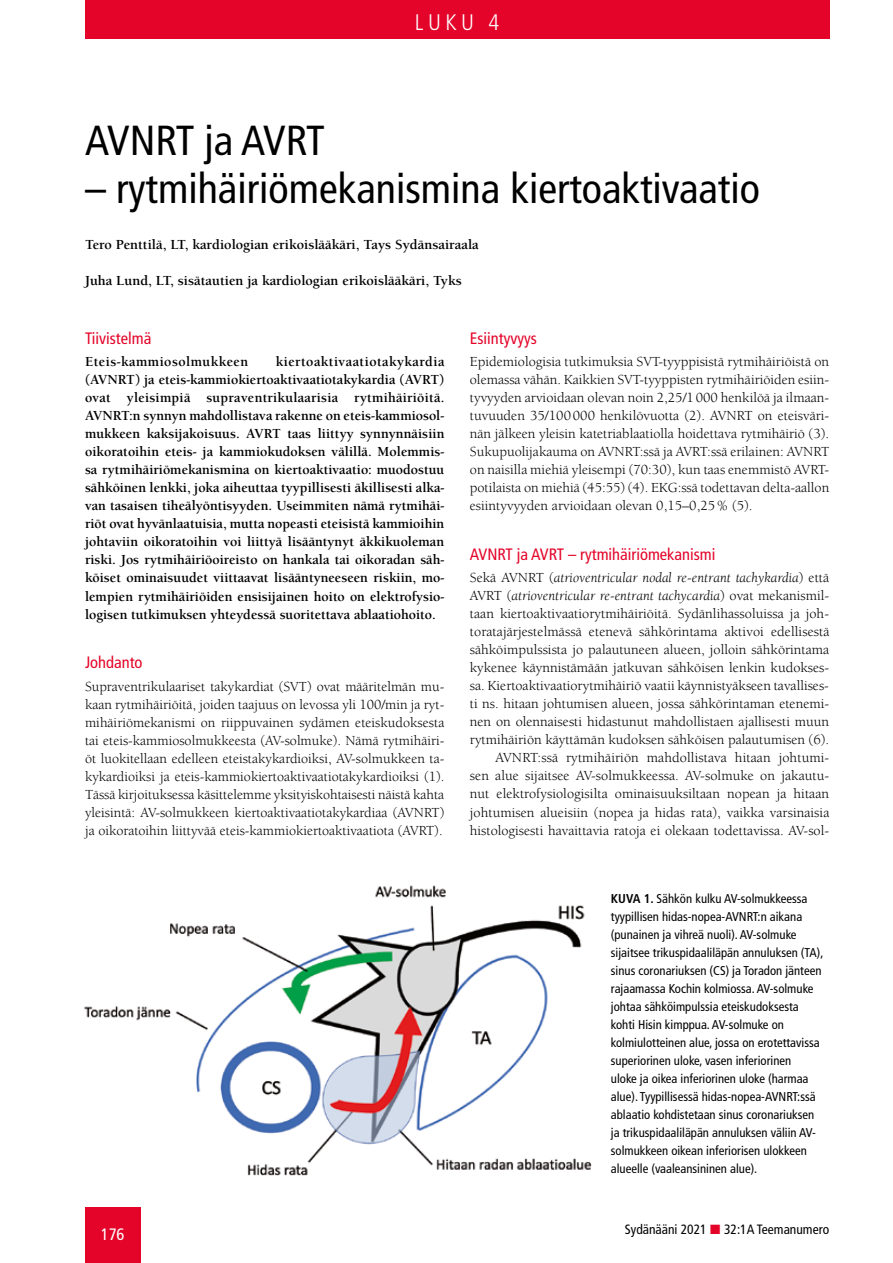
<style>
.page{position:relative;width:893px;height:1263px;background:#fff}
.page>*{position:absolute;margin:0;border:0;box-sizing:border-box;transform-origin:0 0}
.t1{font:condensed 42px "Frutiger";color:#000}
.t2{font:condensed 42px "Frutiger";letter-spacing:-.02em;color:#000}
.t3{font:300 condensed 22.5px "Frutiger";color:#fff}
.t4{font:condensed 16.5px "Frutiger";color:#e40429}
.t5{font:condensed 16.5px "Frutiger";color:#fff}
.t6{font:14.25px/18px "Berkeley";color:#000;text-align:justify}
.t7{font:700 14.25px/18px "Berkeley";color:#000;text-align:justify}
.t8{font:700 14.25px "Berkeley";letter-spacing:.035em;color:#000}
.t9{font:condensed 13.5px "Frutiger";color:#000}
.t10{font:condensed 12.75px/18px "Frutiger";color:#000}
.s1{font-style:italic}
.s2{font-weight:700}
.s3{color:#e40429}
</style>
<div class="page">
<div style="left:85px;top:1208px;width:55px;height:55px;background:#e40429"></div>
<div style="left:85px;top:0;width:744px;height:38px;background:#e40429"></div>
<img style="left:84px;top:885px;width:508px;height:291px">
<h2 class="t3" style="left:415px;top:9px;width:86px">LUKU 4</h2>
<h1 class="t2" style="left:85px;top:116px;width:241px">AVNRT ja AVRT</h1>
<h1 class="t1" style="left:85px;top:164px;width:676px">– rytmihäiriömekanismina kiertoaktivaatio</h1>
<p class="t7" style="left:85px;top:236px;width:395px">Tero Penttilä, LT, kardiologian erikoislääkäri, Tays Sydänsairaala</p>
<p class="t7" style="left:85px;top:272px;width:378px">Juha Lund, LT, sisätautien ja kardiologian erikoislääkäri, Tyks</p>
<p class="t4" style="left:85px;top:329px;width:68px">Tiivistelmä</p>
<p class="t8" style="left:85px;top:354px;width:165px">Eteis-kammiosolmukkeen</p>
<p class="t7" style="left:85px;top:353px;width:361px;text-indent:191px">kiertoaktivaatiotakykardia (AVNRT) ja eteis-kammiokiertoaktivaatiotakykardia (AVRT) ovat yleisimpiä supraventrikulaarisia rytmihäiriöitä.<br>AVNRT:n synnyn mahdollistava rakenne on eteis-kammiosol&shy;mukkeen kaksijakoisuus. AVRT taas liittyy synnynnäisiin oikoratoihin eteis- ja kammiokudoksen välillä. Molemmis&shy;sa rytmihäiriömekanismina on kiertoaktivaatio: muodostuu sähköinen lenkki, joka aiheuttaa tyypillisesti äkillisesti alka&shy;van tasaisen tiheälyöntisyyden. Useimmiten nämä rytmihäi&shy;riöt ovat hyvänlaatuisia, mutta nopeasti eteisistä kammioihin johtaviin oikoratoihin voi liittyä lisääntynyt äkkikuoleman riski. Jos rytmihäiriöoireisto on hankala tai oikoradan säh&shy;köiset ominaisuudet viittaavat lisääntyneeseen riskiin, mo&shy;lempien rytmihäiriöiden ensisijainen hoito on elektrofysio&shy;logisen tutkimuksen yhteydessä suoritettava ablaatiohoito.</p>
<p class="t4" style="left:85px;top:653px;width:59px">Johdanto</p>
<p class="t6" style="left:85px;top:677px;width:361px">Supraventrikulaariset takykardiat (SVT) ovat määritelmän mu&shy;kaan rytmihäiriöitä, joiden taajuus on levossa yli 100/min ja ryt&shy;mihäiriömekanismi on riippuvainen sydämen eteiskudoksesta tai eteis-kammiosolmukkeesta (AV-solmuke). Nämä rytmihäiri&shy;öt luokitellaan edelleen eteistakykardioiksi, AV-solmukkeen ta&shy;kykardioiksi ja eteis-kammiokiertoaktivaatiotakykardioiksi (1).<br>Tässä kirjoituksessa käsittelemme yksityiskohtaisesti näistä kahta yleisintä: AV-solmukkeen kiertoaktivaatiotakykardiaa (AVNRT) ja oikoratoihin liittyvää eteis-kammiokiertoaktivaatiota (AVRT).</p>
<p class="t4" style="left:470px;top:329px;width:69px">Esiintyvyys</p>
<p class="t6" style="left:470px;top:353px;width:361px">Epidemiologisia tutkimuksia SVT-tyyppisistä rytmihäiriöistä on olemassa vähän. Kaikkien SVT-tyyppisten rytmihäiriöiden esiin&shy;tyvyyden arvioidaan olevan noin 2,25/1000 henkilöä ja ilmaan&shy;tuvuuden 35/100000 henkilövuotta (2). AVNRT on eteisväri&shy;nän jälkeen yleisin katetriablaatiolla hoidettava rytmihäiriö (3).<br>Sukupuolijakauma on AVNRT:ssä ja AVRT:ssä erilainen: AVNRT on naisilla miehiä yleisempi (70:30), kun taas enemmistö AVRT&shy;potilaista on miehiä (45:55) (4). EKG:ssä todettavan delta-aallon esiintyvyyden arvioidaan olevan 0,15–0,25% (5).</p>
<p class="t4" style="left:470px;top:545px;width:247px">AVNRT ja AVRT – rytmihäiriömekanismi</p>
<p class="t6" style="left:470px;top:569px;width:361px;text-align:right">Sekä AVNRT (<span class="s1">atrioventricular nodal re-entrant tachykardia</span>) että AVRT (<span class="s1">atrioventricular re-entrant tachycardia</span>) ovat mekanismil&shy;taan kiertoaktivaatiorytmihäiriöitä. Sydänlihassoluissa ja joh&shy;toratajärjestelmässä etenevä sähkörintama aktivoi edellisestä sähköimpulssista jo palautuneen alueen, jolloin sähkörintama kykenee käynnistämään jatkuvan sähköisen lenkin kudokses&shy;sa. Kiertoaktivaatiorytmihäiriö vaatii käynnistyäkseen tavallises&shy;ti ns. hitaan johtumisen alueen, jossa sähkörintaman etenemi&shy;nen on olennaisesti hidastunut mahdollistaen ajallisesti muun rytmihäiriön käyttämän kudoksen sähköisen palautumisen (6).<br>AVNRT:ssä rytmihäiriön mahdollistava hitaan johtumi-<br>sen alue sijaitsee AV-solmukkeessa. AV-solmuke on jakautu&shy;nut elektrofysiologisilta ominaisuuksiltaan nopean ja hitaan johtumisen alueisiin (nopea ja hidas rata), vaikka varsinaisia histologisesti havaittavia ratoja ei olekaan todettavissa. AV-sol-</p>
<p class="t10" style="left:611px;top:889px;width:214px"><span class="s2">KUVA 1.</span> Sähkön kulku AV-solmukkeessa tyypillisen hidas-nopea-AVNRT:n aikana (punainen ja vihreä nuoli). AV-solmuke sijaitsee trikuspidaaliläpän annuluksen (TA), sinus coronariuksen (CS) ja Toradon jänteen rajaamassa Kochin kolmiossa. AV-solmuke johtaa sähköimpulssia eteiskudoksesta kohti Hisin kimppua. AV-solmuke on kolmiulotteinen alue, jossa on erotettavissa superiorinen uloke, vasen inferiorinen<br>uloke ja oikea inferiorinen uloke (harmaa alue). Tyypillisessä hidas-nopea-AVNRT:ssä ablaatio kohdistetaan sinus coronariuksen ja trikuspidaaliläpän annuluksen väliin AV&shy;solmukkeen oikean inferiorisen ulokkeen alueelle (vaaleansininen alue).</p>
<p class="t5" style="left:101px;top:1225px;width:25px">176</p>
<p class="t9" style="left:625px;top:1221px;width:206px">Sydänääni 2021 <span class="s3">■</span> 32:1A Teemanumero</p>
</div>
